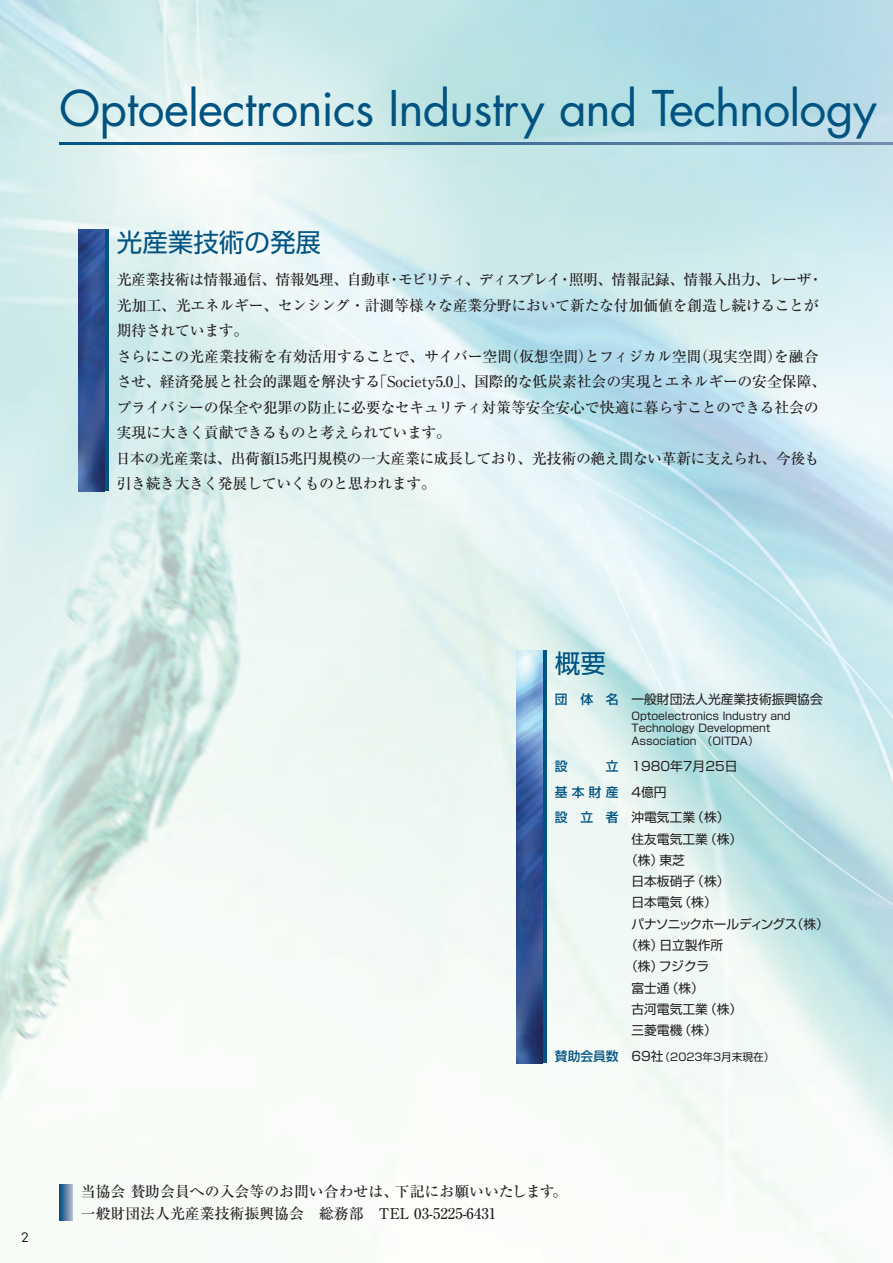
<style>
.page{position:relative;width:893px;height:1263px;background:#fff}
.page>*{position:absolute;margin:0;border:0;box-sizing:border-box;transform-origin:0 0}
.t1{font:47.85px "Futura";letter-spacing:-.015em;color:#015381}
.t2{font:25.5px "Shin Go Pr 6 N";color:#015381}
.t3{font:500 14.85px/25.5px "Ryumin Pr 6 N";letter-spacing:-.015em;color:#231f20}
.t4{font:12.75px/25.5px "Shin Go Pr 6 N";color:#231f20}
.t5{font:12.75px "Shin Go Pr 6 N";letter-spacing:-.065em;color:#231f20}
.t6{font:12.75px "Futura";color:#231f20}
.t7{font:10.65px/12.6px "Shin Go Pr 6 N";color:#231f20}
.s1{font-weight:500;color:#015381}
.s2{font-weight:500;font-size:12.75px;color:#015381}
.s3{font-size:12.75px}
</style>
<div class="page">
<img style="left:0;top:0;width:893px;height:1263px">
<svg style="left:60px;top:142px;width:833px;height:3px;background:#3a6e96"></svg>
<svg style="left:60px;top:1184px;width:12px;height:36px"></svg>
<svg style="left:104px;top:230px;width:4px;height:261px"></svg>
<svg style="left:542px;top:651px;width:4px;height:412px;background:#135889"></svg>
<img style="left:517px;top:651px;width:25px;height:412px">
<img style="left:79px;top:230px;width:25px;height:261px">
<h1 class="t1" style="left:59px;top:78px;width:819px">Optoelectronics Industry and Technology</h1>
<h2 class="t2" style="left:117px;top:221px;width:206px">光産業技術の発展</h2>
<p class="t3" style="left:116px;top:266px;width:712px">光産業技術は情報通信、情報処理、自動車・モビリティ、ディスプレイ・照明、情報記録、情報入出力、レーザ・光加工、光エネルギー、センシング・計測等様々な産業分野において新たな付加価値を創造し続けることが期待されています。<br>さらにこの光産業技術を有効活用することで、サイバー空間（仮想空間）とフィジカル空間（現実空間）を融合させ、経済発展と社会的課題を解決する「Society5.0」、国際的な低炭素社会の実現とエネルギーの安全保障、プライバシーの保全や犯罪の防止に必要なセキュリティ対策等安全安心で快適に暮らすことのできる社会の実現に大きく貢献できるものと考えられています。<br>日本の光産業は、出荷額15兆円規模の一大産業に成長しており、光技術の絶え間ない革新に支えられ、今後も引き続き大きく発展していくものと思われます。</p>
<p class="t6" style="left:21px;top:1229px;width:9px">2</p>
<h2 class="t2" style="left:555px;top:642px;width:53px">概要</h2>
<p class="t4" style="left:555px;top:686px;width:269px"><span class="s1">団　体　名</span> 一般財団法人光産業技術振興協会</p>
<p class="t7" style="left:631px;top:708px;width:161px">Optoelectronics Industry and<br>Technology Development<br>Association　（OITDA）</p>
<p class="t4" style="left:555px;top:753px;width:184px"><span class="s1">設　　　立</span> 1980年7月25日<span class="s1">基 本 財 産</span> 4億円<br><span class="s1">設　立　者</span> 沖電気工業（株）</p>
<p class="t4" style="left:631px;top:825px;width:112px">住友電気工業（株）</p>
<p class="t4" style="left:625px;top:846px;width:61px">（株）東芝</p>
<p class="t4" style="left:631px;top:868px;width:100px">日本板硝子（株）</p>
<p class="t4" style="left:631px;top:889px;width:87px">日本電気（株）</p>
<p class="t5" style="left:631px;top:913px;width:199px">パナソニックホールディングス（株）</p>
<p class="t4" style="left:625px;top:931px;width:100px">（株）日立製作所</p>
<p class="t4" style="left:625px;top:953px;width:85px">（株）フジクラ</p>
<p class="t4" style="left:631px;top:974px;width:74px">富士通（株）</p>
<p class="t4" style="left:631px;top:995px;width:112px">古河電気工業（株）</p>
<p class="t4" style="left:631px;top:1016px;width:87px">三菱電機（株）</p>
<p class="t7" style="left:555px;top:1049px;width:221px"><span class="s2">賛助会員数</span> <span class="s3">69社</span>（2023年3月末現在）</p>
<p class="t3" style="left:81px;top:1180px;width:488px;line-height:21.3px">当協会 賛助会員への入会等のお問い合わせは、下記にお願いいたします。一般財団法人光産業技術振興協会　総務部　TEL 03-5225-6431</p>
</div>
